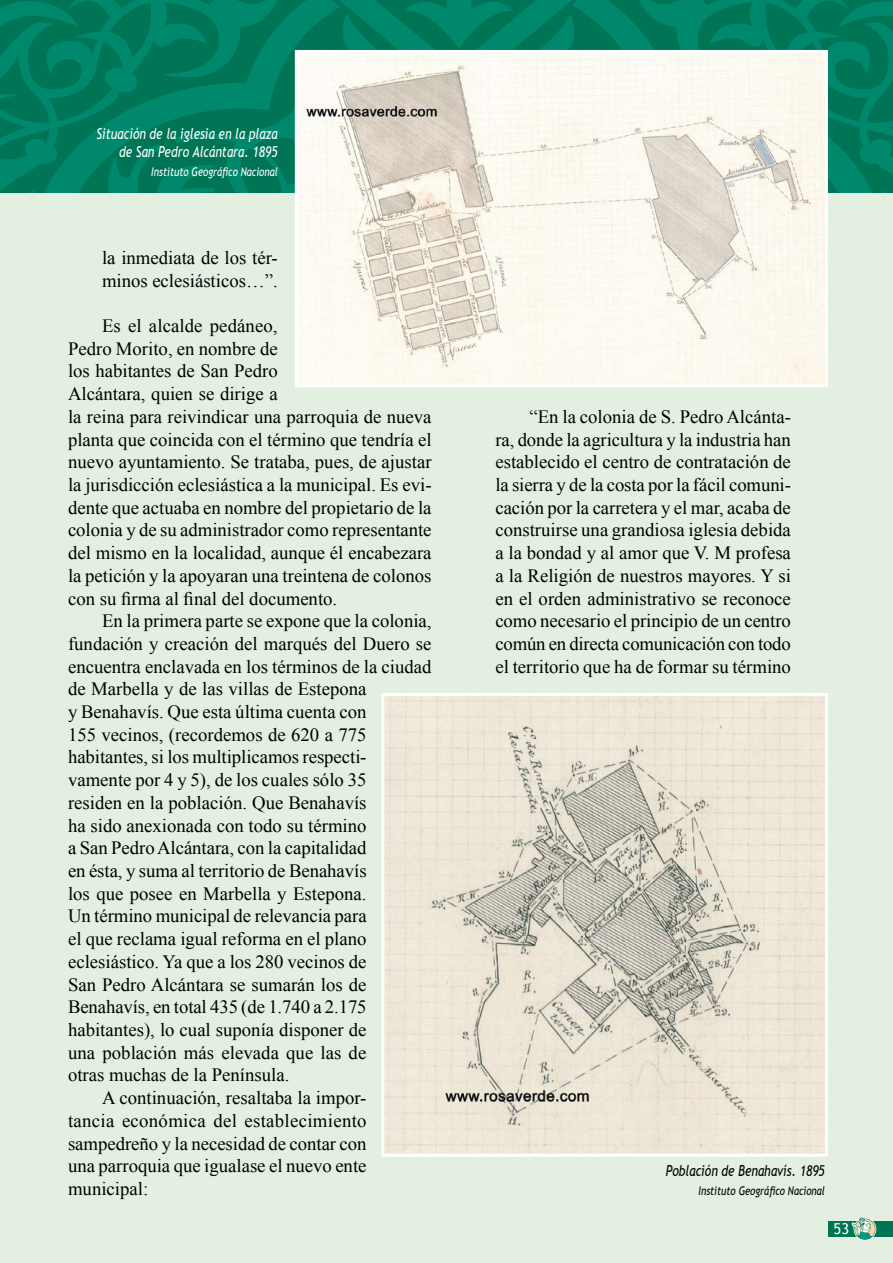
<style>
.page{position:relative;width:893px;height:1263px;background:#fff}
.page>*{position:absolute;margin:0;border:0;box-sizing:border-box;transform-origin:0 0}
.t1{font:18.75px/22.6px "Times New Roman";color:#000}
.t2{font:italic 15px "Trebuchet MS";color:#fff;scale:.8 1}
.t3{font:italic 15px "Trebuchet MS";color:#000;scale:.8 1}
.t4{font:15px "Trebuchet MS";color:#fff}
.t5{font:italic 12px "Trebuchet MS";color:#000;scale:.8 1}
.t6{font:italic 12px "Trebuchet MS";color:#fff;scale:.8 1}
</style>
<div class="page">
<div style="left:0;top:193px;width:893px;height:1070px;background:#e2efe1"></div>
<div style="left:828px;top:1221px;width:65px;height:16px;background:#007556"></div>
<svg style="left:852px;top:1216px;width:24px;height:24px"></svg>
<svg style="left:0;top:0;width:893px;height:193px;background:#007d60"></svg>
<svg style="left:293px;top:48px;width:536px;height:339px"></svg>
<svg style="left:381px;top:693px;width:447px;height:464px"></svg>
<p class="t2" style="left:96px;top:125px;width:228px">Situación de la iglesia en la plaza</p>
<p class="t2" style="left:119px;top:143px;width:200px">de San Pedro Alcántara. 1895</p>
<p class="t6" style="left:151px;top:164px;width:160px">Instituto Geográfico Nacional</p>
<p class="t1" style="left:102px;top:246px;width:177px">la inmediata de los tér&shy;minos eclesiásticos…”.</p>
<p class="t1" style="left:68px;top:314px;width:365px;text-indent:34px">Es el alcalde pedáneo,<br>Pedro Morito, en nombre de<br>los habitantes de San Pedro<br>Alcántara, quien se dirige a<br>la reina para reivindicar una parroquia de nueva planta que coincida con el término que tendría el nuevo ayuntamiento. Se trataba, pues, de ajustar la jurisdicción eclesiástica a la municipal. Es evi&shy;dente que actuaba en nombre del propietario de la colonia y de su administrador como representante del mismo en la localidad, aunque él encabezara la petición y la apoyaran una treintena de colonos con su firma al final del documento.</p>
<p class="t1" style="left:68px;top:609px;width:365px;text-indent:34px">En la primera parte se expone que la colonia, fundación y creación del marqués del Duero se encuentra enclavada en los términos de la ciudad de Marbella y de las villas de Estepona<br>y Benahavís. Que esta última cuenta con<br>155 vecinos, (recordemos de 620 a 775 habitantes, si los multiplicamos respecti&shy;vamente por 4 y 5), de los cuales sólo 35<br>residen en la población. Que Benahavís<br>ha sido anexionada con todo su término<br>a San Pedro Alcántara, con la capitalidad<br>en ésta, y suma al territorio de Benahavís<br>los que posee en Marbella y Estepona.<br>Un término municipal de relevancia para<br>el que reclama igual reforma en el plano eclesiástico. Ya que a los 280 vecinos de<br>San Pedro Alcántara se sumarán los de Benahavís, en total 435 (de 1.740 a 2.175 habitantes), lo cual suponía disponer de<br>una población más elevada que las de<br>otras muchas de la Península.</p>
<p class="t1" style="left:68px;top:1086px;width:300px;text-align:justify;text-indent:34px">A continuación, resaltaba la impor&shy;tancia económica del establecimiento sampedreño y la necesidad de contar con una parroquia que igualase el nuevo ente municipal:</p>
<p class="t1" style="left:495px;top:405px;width:297px;text-align:justify;text-indent:34px">“En la colonia de S. Pedro Alcánta&shy;ra, donde la agricultura y la industria han establecido el centro de contratación de la sierra y de la costa por la fácil comuni&shy;cación por la carretera y el mar, acaba de construirse una grandiosa iglesia debida a la bondad y al amor que V. M profesa a la Religión de nuestros mayores. Y si en el orden administrativo se reconoce como necesario el principio de un centro común en directa comunicación con todo el territorio que ha de formar su término</p>
<p class="t3" style="left:666px;top:1162px;width:200px">Población de Benahavís. 1895</p>
<p class="t5" style="left:698px;top:1183px;width:160px">Instituto Geográfico Nacional</p>
<p class="t4" style="left:833px;top:1220px;width:17px">53</p>
</div>
